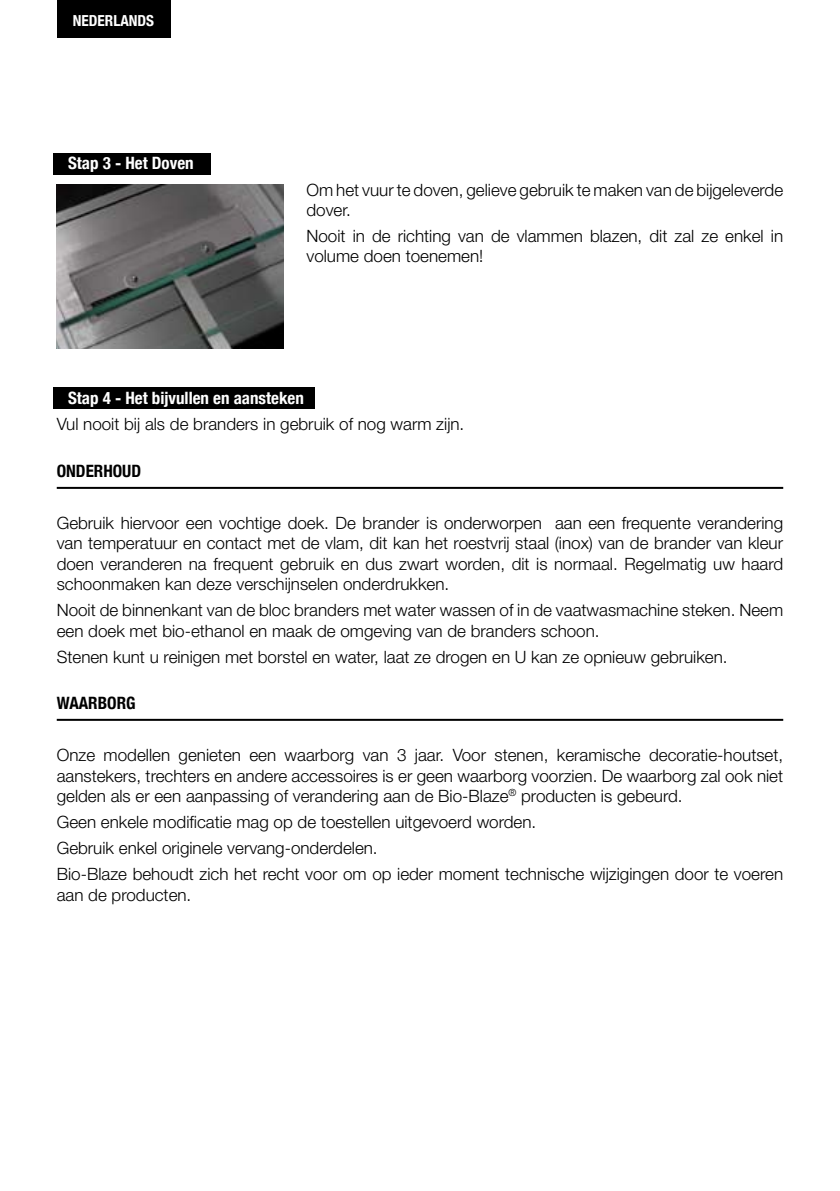
<style>
.page{position:relative;width:840px;height:1191px;background:#fff}
.page>*{position:absolute;margin:0;border:0;box-sizing:border-box;transform-origin:0 0}
.t1{font:300 17px/20.4px "Helvetica Neue";color:#000}
.t2{font:700 condensed 17px "Helvetica Neue";color:#fff}
.t3{font:700 condensed 17px "Helvetica Neue";color:#000}
.t4{font:700 condensed 15.2px "Helvetica Neue";color:#fff}
</style>
<div class="page">
<img style="left:57px;top:184px;width:226px;height:165px">
<div style="left:54px;top:387px;width:261px;height:21px;background:#000"></div>
<div style="left:54px;top:153px;width:157px;height:21px;background:#000"></div>
<hr style="left:57px;top:487px;width:725px;height:2px;background:#000">
<hr style="left:57px;top:719px;width:725px;height:2px;background:#000">
<div style="left:57px;top:0;width:113px;height:37px;background:#000"></div>
<p class="t4" style="left:73px;top:11px;width:57px">nederlands</p>
<p class="t2" style="left:68px;top:153px;width:127px">Stap 3 - Het Doven</p>
<p class="t1" style="left:306px;top:179px;width:478px">Om het vuur te doven, gelieve gebruik te maken van de bijgeleverde dover.</p>
<p class="t1" style="left:306px;top:225px;width:478px">Nooit in de richting van de vlammen blazen, dit zal ze enkel in volume doen toenemen!</p>
<p class="t2" style="left:68px;top:388px;width:237px">Stap 4 - Het bijvullen en aansteken</p>
<p class="t1" style="left:57px;top:413px;width:409px">Vul nooit bij als de branders in gebruik of nog warm zijn.</p>
<p class="t3" style="left:57px;top:460px;width:86px">ONDERHOUD</p>
<p class="t1" style="left:57px;top:512px;width:727px;text-align:justify">Gebruik hiervoor een vochtige doek. De brander is onderworpen aan een frequente verandering van temperatuur en contact met de vlam, dit kan het roestvrij staal (inox) van de brander van kleur doen veranderen na frequent gebruik en dus zwart worden, dit is normaal. Regelmatig uw haard schoonmaken kan deze verschijnselen onderdrukken.</p>
<p class="t1" style="left:57px;top:599px;width:727px">Nooit de binnenkant van de bloc branders met water wassen of in de vaatwasmachine steken. Neem een doek met bio-ethanol en maak de omgeving van de branders schoon.</p>
<p class="t1" style="left:57px;top:646px;width:672px">Stenen kunt u reinigen met borstel en water, laat ze drogen en U kan ze opnieuw gebruiken.</p>
<p class="t3" style="left:57px;top:693px;width:79px">Waarborg</p>
<p class="t1" style="left:57px;top:744px;width:727px;text-align:justify">Onze modellen genieten een waarborg van 3 jaar. Voor stenen, keramische decoratie-houtset, aanstekers, trechters en andere accessoires is er geen waarborg voorzien. De waarborg zal ook niet gelden als er een aanpassing of verandering aan de Bio-Blaze<sup>®</sup> producten is gebeurd.</p>
<p class="t1" style="left:57px;top:808px;width:727px;line-height:26px">Geen enkele modificatie mag op de toestellen uitgevoerd worden.<br>Gebruik enkel originele vervang-onderdelen.<br>Bio-Blaze behoudt zich het recht voor om op ieder moment technische wijzigingen door te voeren</p>
<p class="t1" style="left:57px;top:884px;width:136px">aan de producten.</p>
</div>
